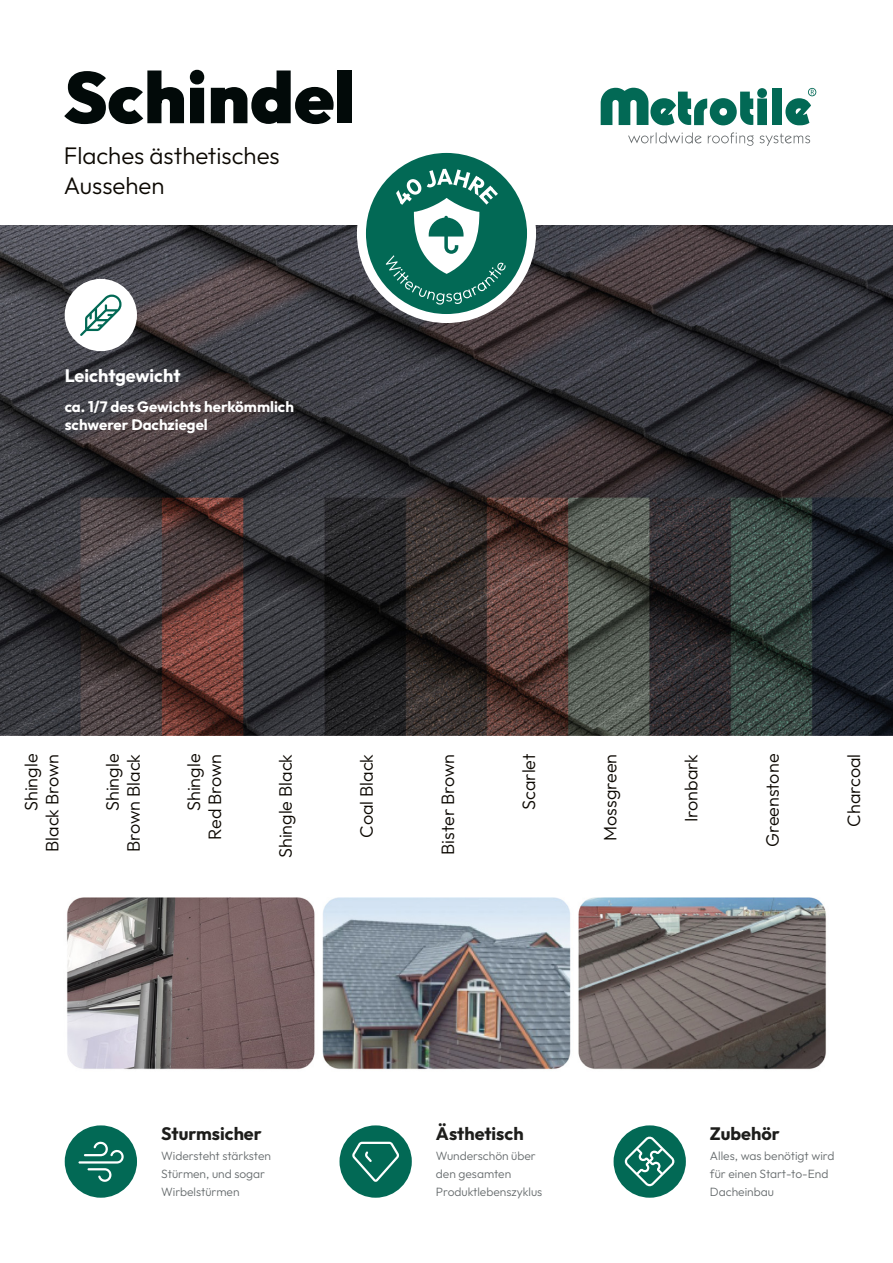
<style>
.page{position:relative;width:893px;height:1263px;background:#fff}
.page>*{position:absolute;margin:0;border:0;box-sizing:border-box;transform-origin:0 0}
.t1{font:900 72px "Outfit";color:#020a09}
.t2{font:300 24px/30px "Outfit";color:#0c0802}
.t3{font:300 18px/21px "Outfit";color:#0c0802;text-align:right}
.t4{font:700 18px "Outfit";color:#1d1d1b}
.t5{font:700 18px "Outfit";letter-spacing:-.005em;color:#fff}
.t6{font:700 15px/18px "Outfit";color:#fff}
.t7{font:300 12px/18px "Outfit";color:#676c6e}
</style>
<div class="page">
<img style="left:0;top:225px;width:893px;height:511px">
<div style="left:65px;top:1125px;width:72px;height:73px;background:#026955;border-radius:50%"></div>
<svg style="left:78px;top:1141px;width:46px;height:41px"></svg>
<div style="left:339px;top:1125px;width:73px;height:73px;background:#026955;border-radius:50%"></div>
<svg style="left:352px;top:1142px;width:47px;height:40px"></svg>
<div style="left:614px;top:1125px;width:72px;height:73px;background:#026955;border-radius:50%"></div>
<svg style="left:625px;top:1136px;width:49px;height:50px"></svg>
<div style="left:65px;top:279px;width:72px;height:72px;background:#fff;border-radius:50%"></div>
<svg style="left:80px;top:295px;width:42px;height:41px"></svg>
<svg style="left:357px;top:152px;width:179px;height:171px"></svg>
<img style="left:67px;top:897px;width:760px;height:173px">
<svg style="left:628px;top:132px;width:74px;height:11px"></svg>
<svg style="left:708px;top:132px;width:46px;height:14px"></svg>
<svg style="left:760px;top:133px;width:50px;height:13px"></svg>
<svg style="left:601px;top:88px;width:166px;height:37px"></svg>
<div style="left:772px;top:89px;width:10px;height:36px;background:#026955"></div>
<svg style="left:785px;top:88px;width:31px;height:37px"></svg>
<h1 class="t1" style="left:64px;top:57px;width:293px">Schindel</h1>
<h2 class="t2" style="left:64px;top:141px;width:217px">Flaches ästhetisches<br>Aussehen</h2>
<h3 class="t5" style="left:65px;top:365px;width:117px">Leichtgewicht</h3>
<p class="t6" style="left:65px;top:397px;width:231px">ca. 1/7 des Gewichts herkömmlich schwerer Dachziegel</p>
<h3 class="t3" style="left:21px;top:852px;width:100px;rotate:-90deg">Shingle<br>Black Brown</h3>
<h3 class="t3" style="left:102px;top:852px;width:100px;rotate:-90deg">Shingle<br>Brown Black</h3>
<h3 class="t3" style="left:183px;top:840px;width:88px;rotate:-90deg">Shingle<br>Red Brown</h3>
<h3 class="t3" style="left:275px;top:858px;width:106px;rotate:-90deg">Shingle Black</h3>
<h3 class="t3" style="left:356px;top:837px;width:85px;rotate:-90deg">Coal Black</h3>
<h3 class="t3" style="left:437px;top:855px;width:103px;rotate:-90deg">Bister Brown</h3>
<h3 class="t3" style="left:518px;top:809px;width:57px;rotate:-90deg">Scarlet</h3>
<h3 class="t3" style="left:599px;top:841px;width:89px;rotate:-90deg">Mossgreen</h3>
<h3 class="t3" style="left:681px;top:822px;width:70px;rotate:-90deg">Ironbark</h3>
<h3 class="t3" style="left:762px;top:847px;width:95px;rotate:-90deg">Greenstone</h3>
<h3 class="t3" style="left:843px;top:827px;width:74px;rotate:-90deg">Charcoal</h3>
<h3 class="t4" style="left:161px;top:1123px;width:102px">Sturmsicher</h3>
<p class="t7" style="left:161px;top:1147px;width:111px">Widersteht stärksten<br>Stürmen, und sogar<br>Wirbelstürmen</p>
<h3 class="t4" style="left:436px;top:1123px;width:89px">Ästhetisch</h3>
<p class="t7" style="left:436px;top:1147px;width:108px">Wunderschön über den gesamten<br>Produktlebenszyklus</p>
<h3 class="t4" style="left:710px;top:1123px;width:71px">Zubehör</h3>
<p class="t7" style="left:710px;top:1147px;width:126px">Alles, was benötigt wird für einen Start-to-End<br>Dacheinbau</p>
</div>
